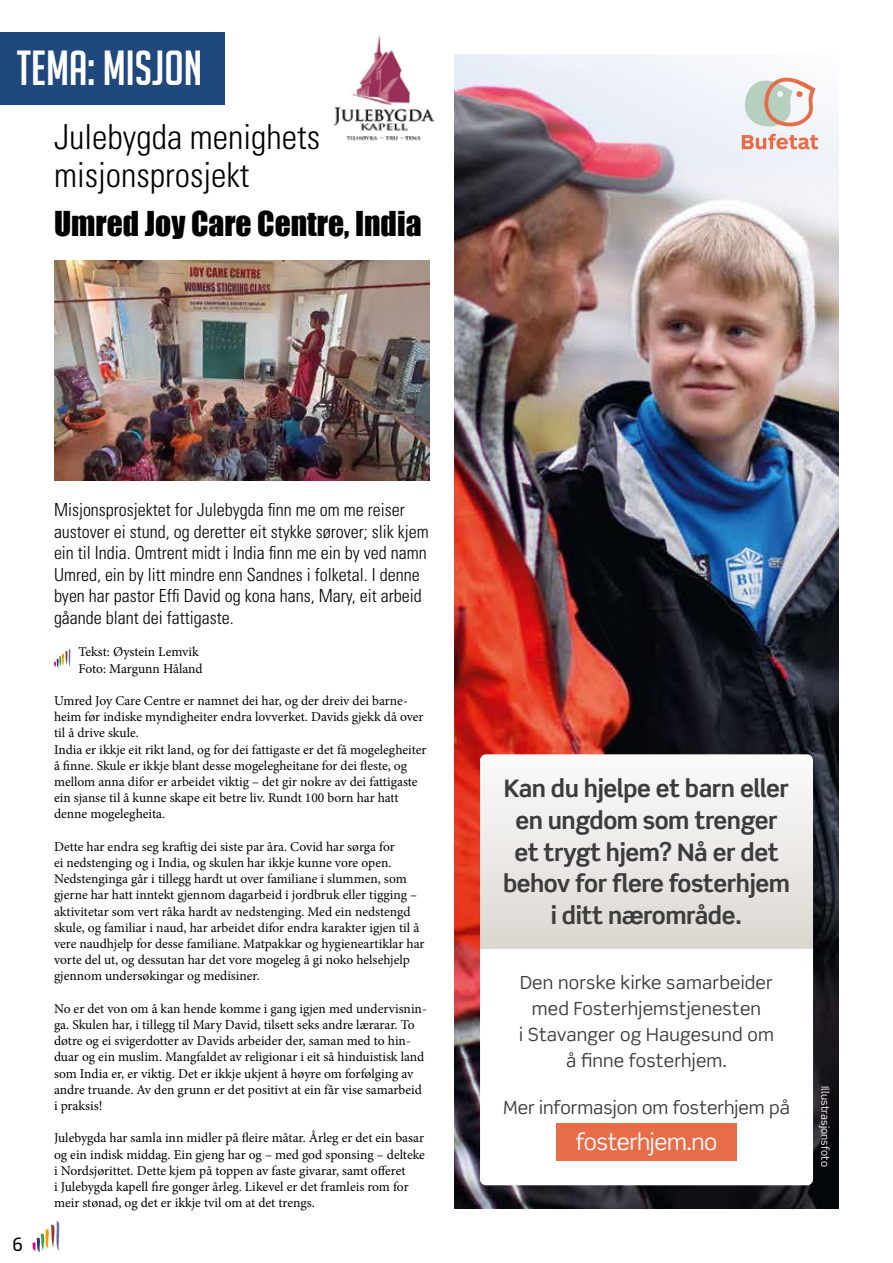
<style>
.page{position:relative;width:893px;height:1263px;background:#fff}
.page>*{position:absolute;margin:0;border:0;box-sizing:border-box;transform-origin:0 0}
.t1{font:48px "Big Noodle Titling";color:#fff}
.t2{font:300 condensed 34.5px/37.5px "Univers";color:#000}
.t3{font:31.5px "Impact";color:#000}
.t4{font:700 24.15px/31.7px "Scene Std";letter-spacing:-.02em;color:#3c3c3b;text-align:center}
.t5{font:22.65px "Scene Std";letter-spacing:-.02em;color:#fff}
.t6{font:18.15px/26px "Scene Std";letter-spacing:.01em;color:#3c3c3b;text-align:center}
.t7{font:300 condensed 18px/21.6px "Univers";color:#000}
.t8{font:18px "Sansa Std";color:#000}
.t9{font:13.5px/16.2px "Minion Pro";color:#000}
.t10{font:10.5px "Scene Std";letter-spacing:.01em;color:#fff}
</style>
<div class="page">
<svg style="left:32px;top:1221px;width:28px;height:31px"></svg>
<img style="left:454px;top:54px;width:385px;height:1155px">
<svg style="left:742px;top:134px;width:76px;height:15px"></svg>
<svg style="left:743px;top:77px;width:72px;height:51px"></svg>
<svg style="left:480px;top:754px;width:333px;height:195px"></svg>
<svg style="left:480px;top:949px;width:333px;height:236px"></svg>
<div style="left:556px;top:1123px;width:181px;height:37px;background:#e76d49"></div>
<div style="left:0;top:32px;width:225px;height:72px;background:#1f497d"></div>
<img style="left:333px;top:35px;width:102px;height:106px">
<img style="left:54px;top:260px;width:375px;height:220px">
<svg style="left:54px;top:649px;width:17px;height:18px"></svg>
<h1 class="t1" style="left:17px;top:43px;width:187px">TEMA: MISJON</h1>
<h2 class="t2" style="left:54px;top:118px;width:268px">Julebygda menighets misjonsprosjekt</h2>
<h3 class="t3" style="left:54px;top:199px;width:369px">Umred Joy Care Centre, India</h3>
<h3 class="t8" style="left:12px;top:1233px;width:13px">6</h3>
<p class="t7" style="left:54px;top:499px;width:376px">Misjonsprosjektet for Julebygda finn me om me reiser austover ei stund, og deretter eit stykke sørover; slik kjem ein til India. Omtrent midt i India finn me ein by ved namn Umred, ein by litt mindre enn Sandnes i folketal. I denne byen har pastor Effi David og kona hans, Mary, eit arbeid gåande blant dei fattigaste.</p>
<p class="t9" style="left:79px;top:644px;width:126px">Tekst: Øystein Lemvik<br>Foto: Margunn Håland</p>
<p class="t9" style="left:54px;top:693px;width:374px">Umred Joy Care Centre er namnet dei har, og der dreiv dei barne&shy;heim før indiske myndigheiter endra lovverket. Davids gjekk då over til å drive skule.<br>India er ikkje eit rikt land, og for dei fattigaste er det få mogelegheiter å finne. Skule er ikkje blant desse mogelegheitane for dei fleste, og mellom anna difor er arbeidet viktig – det gir nokre av dei fattigaste ein sjanse til å kunne skape eit betre liv. Rundt 100 born har hatt denne mogelegheita.</p>
<p class="t9" style="left:54px;top:838px;width:372px">Dette har endra seg kraftig dei siste par åra. Covid har sørga for<br>ei nedstenging og i India, og skulen har ikkje kunne vore open.<br>Nedstenginga går i tillegg hardt ut over familiane i slummen, som gjerne har hatt inntekt gjennom dagarbeid i jordbruk eller tigging – aktivitetar som vert råka hardt av nedstenging. Med ein nedstengd skule, og familiar i naud, har arbeidet difor endra karakter igjen til å vere naudhjelp for desse familiane. Matpakkar og hygieneartiklar har vorte del ut, og dessutan har det vore mogeleg å gi noko helsehjelp gjennom undersøkingar og medisiner.</p>
<p class="t9" style="left:54px;top:1000px;width:374px">No er det von om å kan hende komme i gang igjen med undervisnin&shy;ga. Skulen har, i tillegg til Mary David, tilsett seks andre lærarar. To døtre og ei svigerdotter av Davids arbeider der, saman med to hin&shy;duar og ein muslim. Mangfaldet av religionar i eit så hinduistisk land som India er, er viktig. Det er ikkje ukjent å høyre om forfølging av andre truande. Av den grunn er det positivt at ein får vise samarbeid i praksis!</p>
<p class="t9" style="left:54px;top:1130px;width:372px">Julebygda har samla inn midler på fleire måtar. Årleg er det ein basar og ein indisk middag. Ein gjeng har og – med god sponsing – delteke i Nordsjørittet. Dette kjem på toppen av faste givarar, samt offeret<br>i Julebygda kapell fire gonger årleg. Likevel er det framleis rom for meir stønad, og det er ikkje tvil om at det trengs.</p>
<h3 class="t4" style="left:503px;top:773px;width:289px">Kan du hjelpe et barn eller en ungdom som trenger et trygt hjem? Nå er det behov for flere fosterhjem i ditt nærområde.</h3>
<h3 class="t6" style="left:519px;top:969px;width:256px">Den norske kirke samarbeider med Fosterhjemstjenesten<br>i Stavanger og Haugesund om å finne fosterhjem.</h3>
<h3 class="t6" style="left:503px;top:1094px;width:288px">Mer informasjon om fosterhjem på</h3>
<h3 class="t5" style="left:576px;top:1127px;width:143px">fosterhjem.no</h3>
<p class="t10" style="left:832px;top:1086px;width:82px;rotate:90deg">Illustrasjonsfoto</p>
</div>
